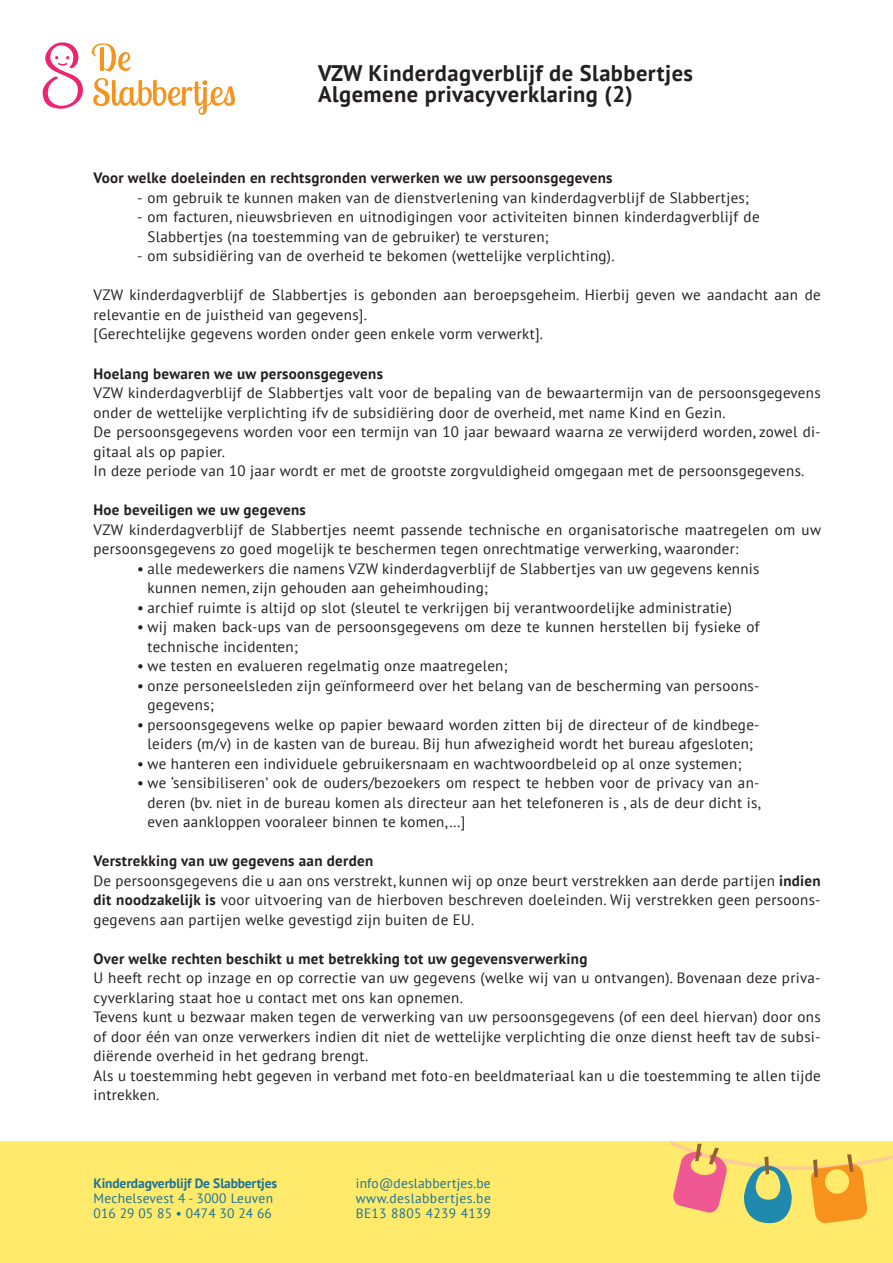
<style>
.page{position:relative;width:893px;height:1263px;background:#fff}
.page>*{position:absolute;margin:0;border:0;box-sizing:border-box;transform-origin:0 0}
.t1{font:700 22.5px "PT Sans";letter-spacing:.02em;color:#231f20}
.t2{font:15px/19.5px "PT Sans";letter-spacing:.02em;color:#231f20}
.t3{font:700 15px "PT Sans";letter-spacing:.02em;color:#231f20}
.t4{font:13.5px/15px "PT Sans";letter-spacing:.02em;color:#19739b;text-align:justify}
.t5{font:700 13.5px "PT Sans";letter-spacing:-.01em;color:#19739b}
.s1{font-weight:700}
</style>
<div class="page">
<svg style="left:43px;top:42px;width:40px;height:67px"></svg>
<svg style="left:92px;top:43px;width:143px;height:72px"></svg>
<div style="left:0;top:1142px;width:893px;height:121px;background:#ffea6b"></div>
<svg style="left:668px;top:1141px;width:225px;height:83px"></svg>
<p class="t1" style="left:318px;top:58px;width:376px">VZW Kinderdagverblijf de Slabbertjes</p>
<p class="t1" style="left:318px;top:79px;width:316px">Algemene privacyverklaring (2)</p>
<p class="t3" style="left:94px;top:168px;width:521px">Voor welke doeleinden en rechtsgronden verwerken we uw persoonsgegevens</p>
<p class="t2" style="left:137px;top:188px;width:613px">- om gebruik te kunnen maken van de dienstverlening van kinderdagverblijf de Slabbertjes;</p>
<p class="t2" style="left:148px;top:207px;width:614px;text-indent:-10px">- om facturen, nieuwsbrieven en uitnodigingen voor activiteiten binnen kinderdagverblijf de<br>Slabbertjes (na toestemming van de gebruiker) te versturen;</p>
<p class="t2" style="left:137px;top:246px;width:479px">- om subsidiëring van de overheid te bekomen (wettelijke verplichting).</p>
<p class="t2" style="left:94px;top:285px;width:729px">VZW kinderdagverblijf de Slabbertjes is gebonden aan beroepsgeheim. Hierbij geven we aandacht aan de relevantie en de juistheid van gegevens].</p>
<p class="t2" style="left:94px;top:324px;width:451px">[Gerechtelijke gegevens worden onder geen enkele vorm verwerkt].</p>
<p class="t3" style="left:94px;top:363px;width:291px">Hoelang bewaren we uw persoonsgegevens</p>
<p class="t2" style="left:94px;top:383px;width:729px">VZW kinderdagverblijf de Slabbertjes valt voor de bepaling van de bewaartermijn van de persoonsgegevens onder de wettelijke verplichting ifv de subsidiëring door de overheid, met name Kind en Gezin.</p>
<p class="t2" style="left:94px;top:422px;width:729px">De persoonsgegevens worden voor een termijn van 10 jaar bewaard waarna ze verwijderd worden, zowel di&shy;gitaal als op papier.</p>
<p class="t2" style="left:94px;top:461px;width:712px">In deze periode van 10 jaar wordt er met de grootste zorgvuldigheid omgegaan met de persoonsgegevens.</p>
<p class="t3" style="left:94px;top:500px;width:214px">Hoe beveiligen we uw gegevens</p>
<p class="t2" style="left:94px;top:519px;width:729px">VZW kinderdagverblijf de Slabbertjes neemt passende technische en organisatorische maatregelen om uw persoonsgegevens zo goed mogelijk te beschermen tegen onrechtmatige verwerking, waaronder:</p>
<p class="t2" style="left:148px;top:558px;width:614px;text-indent:-10px">• alle medewerkers die namens VZW kinderdagverblijf de Slabbertjes van uw gegevens kennis kunnen nemen, zijn gehouden aan geheimhouding;</p>
<p class="t2" style="left:137px;top:597px;width:596px">• archief ruimte is altijd op slot (sleutel te verkrijgen bij verantwoordelijke administratie)</p>
<p class="t2" style="left:148px;top:617px;width:613px;text-indent:-10px">• wij maken back-ups van de persoonsgegevens om deze te kunnen herstellen bij fysieke of technische incidenten;</p>
<p class="t2" style="left:137px;top:656px;width:372px">• we testen en evalueren regelmatig onze maatregelen;</p>
<p class="t2" style="left:148px;top:675px;width:614px;text-indent:-10px">• onze personeelsleden zijn geïnformeerd over het belang van de bescherming van persoons&shy;gegevens;</p>
<p class="t2" style="left:137px;top:714px;width:624px;text-align:center">• persoonsgegevens welke op papier bewaard worden zitten bij de directeur of de kindbege&shy;leiders (m/v) in de kasten van de bureau. Bij hun afwezigheid wordt het bureau afgesloten;</p>
<p class="t2" style="left:137px;top:753px;width:606px">• we hanteren een individuele gebruikersnaam en wachtwoordbeleid op al onze systemen;</p>
<p class="t2" style="left:148px;top:773px;width:615px;text-align:justify;text-indent:-10px">• we ‘sensibiliseren’ ook de ouders/bezoekers om respect te hebben voor de privacy van an&shy;deren (bv. niet in de bureau komen als directeur aan het telefoneren is , als de deur dicht is, even aankloppen vooraleer binnen te komen,…]</p>
<p class="t3" style="left:94px;top:851px;width:281px">Verstrekking van uw gegevens aan derden</p>
<p class="t2" style="left:94px;top:870px;width:729px;text-align:justify">De persoonsgegevens die u aan ons verstrekt, kunnen wij op onze beurt verstrekken aan derde partijen <span class="s1">indien dit noodzakelijk is</span> voor uitvoering van de hierboven beschreven doeleinden. Wij verstrekken geen persoons&shy;gegevens aan partijen welke gevestigd zijn buiten de EU.</p>
<p class="t3" style="left:94px;top:948px;width:495px">Over welke rechten beschikt u met betrekking tot uw gegevensverwerking</p>
<p class="t2" style="left:94px;top:968px;width:729px">U heeft recht op inzage en op correctie van uw gegevens (welke wij van u ontvangen). Bovenaan deze priva&shy;cyverklaring staat hoe u contact met ons kan opnemen.</p>
<p class="t2" style="left:94px;top:1007px;width:729px;text-align:justify">Tevens kunt u bezwaar maken tegen de verwerking van uw persoonsgegevens (of een deel hiervan) door ons of door één van onze verwerkers indien dit niet de wettelijke verplichting die onze dienst heeft tav de subsi&shy;diërende overheid in het gedrang brengt.</p>
<p class="t2" style="left:94px;top:1065px;width:729px">Als u toestemming hebt gegeven in verband met foto-en beeldmateriaal kan u die toestemming te allen tijde intrekken.</p>
<p class="t5" style="left:94px;top:1174px;width:185px">Kinderdagverblijf De Slabbertjes</p>
<p class="t4" style="left:94px;top:1190px;width:181px">Mechelsevest 4 - 3000 Leuven</p>
<p class="t4" style="left:94px;top:1205px;width:180px">016 29 05 85 • 0474 30 24 66</p>
<p class="t4" style="left:356px;top:1175px;width:137px">info@deslabbertjes.be www.deslabbertjes.be BE13 8805 4239 4139</p>
</div>
